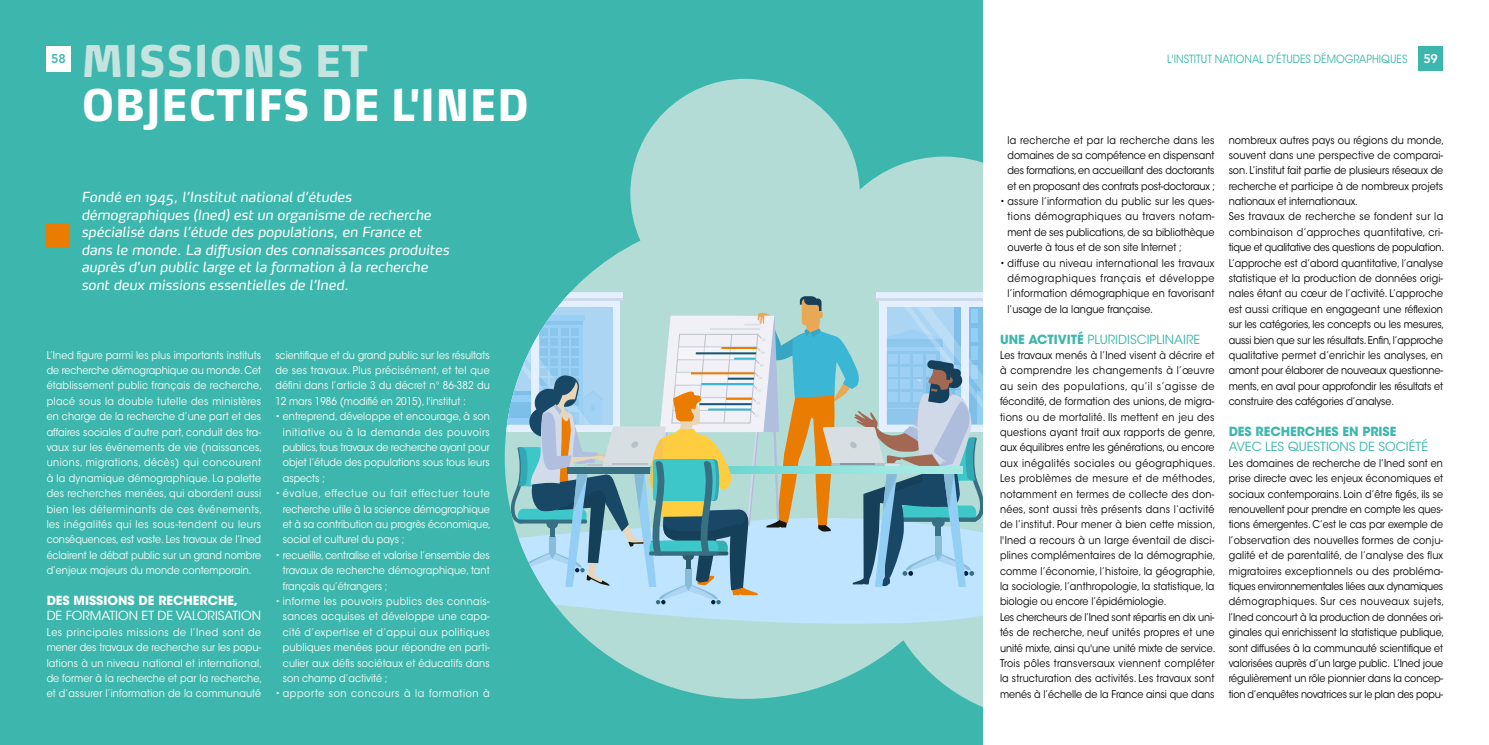
<style>
.page{position:relative;width:1489px;height:745px;background:#fff}
.page>*{position:absolute;margin:0;border:0;box-sizing:border-box;transform-origin:0 0}
.t1{font:900 43.12px "Max OT";letter-spacing:.01em;color:#fff;scale:.87 1}
.t2{font:900 43.12px "Max OT";letter-spacing:.01em;color:#c5e4e0;scale:.87 1}
.t3{font:italic 13.75px/17.5px "Max OT";color:#fff}
.t4{font:12.5px "ITC Avant Garde Std";color:#3db7ad}
.t5{font:12.5px "ITC Avant Garde Std";color:#fff}
.t6{font:700 12.5px "ITC Avant Garde Std";color:#fff}
.t7{font:700 12.5px "ITC Avant Garde Std";color:#3db7ad}
.t8{font:800 12.5px "Avenir LT Std";color:#3db7ad}
.t9{font:800 12.5px "Avenir LT Std";color:#fff}
.t10{font:11.25px "ITC Avant Garde Std";color:#3db7ad;scale:.9 1}
.t11{font:10.62px/15.4px "ITC Avant Garde Std";color:#000;text-align:justify;scale:.9 1}
.t12{font:10.62px/15.4px "ITC Avant Garde Std";color:#fff;text-align:justify;scale:.9 1}
.t13{font:10.62px "ITC Avant Garde Std";letter-spacing:.065em;color:#fff;scale:.9 1}
.s1{font-weight:700}
</style>
<div class="page">
<div style="left:0;top:0;width:990px;height:744px;background:#3db7ad"></div>
<div style="left:45px;top:223px;width:25px;height:25px;background:#eb7c02"></div>
<svg style="left:571px;top:79px;width:412px;height:628px;fill:#b4dcd7"></svg>
<svg style="left:567px;top:292px;width:55px;height:4px"></svg>
<div style="left:876px;top:292px;width:176px;height:5px;background:#e4efff"></div>
<svg style="left:554px;top:604px;width:429px;height:23px;background:#b8e0ee"></svg>
<svg style="left:504px;top:296px;width:479px;height:308px;background:#a0c4cb"></svg>
<div style="left:983px;top:0;width:505px;height:744px;background:#fff"></div>
<div style="left:1418px;top:46px;width:24px;height:25px;background:#3db7ad"></div>
<div style="left:46px;top:46px;width:25px;height:25px;background:#fff"></div>
<h1 class="t2" style="left:82px;top:34px;width:330px">MISSIONS ET</h1>
<h1 class="t1" style="left:82px;top:77px;width:515px">OBJECTIFS DE L'INED</h1>
<p class="t8" style="left:51px;top:52px;width:16px">58</p>
<p class="t10" style="left:1166px;top:52px;width:268px">L'INSTITUT NATIONAL D'ÉTUDES DÉMOGRAPHIQUES</p>
<p class="t9" style="left:1423px;top:51px;width:16px">59</p>
<p class="t3" style="left:81px;top:188px;width:369px">Fondé en 1945, l’Institut national d’études démographiques (Ined) est un organisme de recherche spécialisé dans l’étude des populations, en France et dans le monde. La diffusion des connaissances produites auprès d’un public large et la formation à la recherche sont deux missions essentielles de l’Ined.</p>
<p class="t12" style="left:47px;top:347px;width:241px">L’Ined figure parmi les plus importants instituts de recherche démographique au monde. Cet établissement public français de recherche, placé sous la double tutelle des ministères en charge de la recherche d’une part et des affaires sociales d’autre part, conduit des tra&shy;vaux sur les événements de vie (naissances, unions, migrations, décès) qui concourent à la dynamique démographique. La palette des recherches menées, qui abordent aussi bien les déterminants de ces événements, les inégalités qui les sous-tendent ou leurs conséquences, est vaste. Les travaux de l’Ined éclairent le débat public sur un grand nombre d’enjeux majeurs du monde contemporain.</p>
<p class="t6" style="left:47px;top:591px;width:193px">DES MISSIONS DE RECHERCHE,</p>
<p class="t5" style="left:47px;top:607px;width:216px">DE FORMATION ET DE VALORISATION</p>
<p class="t12" style="left:47px;top:624px;width:241px">Les principales missions de l’Ined sont de mener des travaux de recherche sur les popu&shy;lations à un niveau national et international, de former à la recherche et par la recherche, et d’assurer l’information de la communauté</p>
<p class="t12" style="left:275px;top:347px;width:240px">scientifique et du grand public sur les résultats de ses travaux. Plus précisément, et tel que défini dans l’article 3 du décret n° 86-382 du 12 mars 1986 (modifié en 2015), l'institut :</p>
<p class="t12" style="left:283px;top:408px;width:231px;text-indent:-7px">• entreprend, développe et encourage, à son initiative ou à la demande des pouvoirs publics, tous travaux de recherche ayant pour objet l’étude des populations sous tous leurs aspects ;</p>
<p class="t12" style="left:283px;top:485px;width:233px;text-indent:-7px">• évalue, effectue ou fait effectuer toute recherche utile à la science démographique et à sa contribution au progrès économique, social et culturel du pays ;</p>
<p class="t12" style="left:283px;top:547px;width:231px;text-indent:-7px">• recueille, centralise et valorise l’ensemble des travaux de recherche démographique, tant français qu’étrangers ;</p>
<p class="t12" style="left:283px;top:593px;width:231px;text-indent:-7px">• informe les pouvoirs publics des connais&shy;sances acquises et développe une capa&shy;cité d’expertise et d’appui aux politiques publiques menées pour répondre en parti&shy;culier aux défis sociétaux et éducatifs dans son champ d’activité ;</p>
<p class="t13" style="left:275px;top:686px;width:240px">• apporte son concours à la formation à</p>
<p class="t11" style="left:1007px;top:132px;width:232px">la recherche et par la recherche dans les domaines de sa compétence en dispensant des formations, en accueillant des doctorants et en proposant des contrats post-doctoraux ;</p>
<p class="t11" style="left:1007px;top:193px;width:231px;text-indent:-7px">• assure l’information du public sur les ques&shy;tions démographiques au travers notam&shy;ment de ses publications, de sa bibliothèque ouverte à tous et de son site Internet ;</p>
<p class="t11" style="left:1007px;top:255px;width:231px;text-indent:-7px">• diffuse au niveau international les travaux démographiques français et développe l’information démographique en favorisant l’usage de la langue française.</p>
<p class="t4" style="left:999px;top:331px;width:202px"><span class="s1">UNE ACTIVITÉ</span> PLURIDISCIPLINAIRE</p>
<p class="t11" style="left:999px;top:347px;width:241px;text-align:left">Les travaux menés à l’Ined visent à décrire et à comprendre les changements à l’œuvre au sein des populations, qu’il s’agisse de fécondité, de formation des unions, de migra&shy;tions ou de mortalité. Ils mettent en jeu des questions ayant trait aux rapports de genre, aux équilibres entre les générations, ou encore aux inégalités sociales ou géographiques.<br>Les problèmes de mesure et de méthodes, notamment en termes de collecte des don&shy;nées, sont aussi très présents dans l‘activité de l’institut. Pour mener à bien cette mission, l'Ined a recours à un large éventail de disci&shy;plines complémentaires de la démographie, comme l’économie, l’histoire, la géographie, la sociologie, l’anthropologie, la statistique, la biologie ou encore l’épidémiologie.<br>Les chercheurs de l’Ined sont répartis en dix uni&shy;tés de recherche, neuf unités propres et une unité mixte, ainsi qu'une unité mixte de service.<br>Trois pôles transversaux viennent compléter la structuration des activités. Les travaux sont menés à l’échelle de la France ainsi que dans</p>
<p class="t11" style="left:1228px;top:132px;width:241px;text-align:left">nombreux autres pays ou régions du monde, souvent dans une perspective de comparai&shy;son. L’institut fait partie de plusieurs réseaux de recherche et participe à de nombreux projets nationaux et internationaux.<br>Ses travaux de recherche se fondent sur la combinaison d’approches quantitative, cri&shy;tique et qualitative des questions de population.<br>L’approche est d’abord quantitative, l’analyse statistique et la production de données origi&shy;nales étant au cœur de l’activité. L’approche est aussi critique en engageant une réflexion sur les catégories, les concepts ou les mesures, aussi bien que sur les résultats. Enfin, l’approche qualitative permet d’enrichir les analyses, en amont pour élaborer de nouveaux questionne&shy;ments, en aval pour approfondir les résultats et construire des catégories d’analyse.</p>
<p class="t7" style="left:1228px;top:423px;width:169px">DES RECHERCHES EN PRISE</p>
<p class="t4" style="left:1228px;top:439px;width:201px">AVEC LES QUESTIONS DE SOCIÉTÉ</p>
<p class="t11" style="left:1228px;top:455px;width:241px;text-align:left">Les domaines de recherche de l’Ined sont en prise directe avec les enjeux économiques et sociaux contemporains. Loin d’être figés, ils se renouvellent pour prendre en compte les ques&shy;tions émergentes. C’est le cas par exemple de l’observation des nouvelles formes de conju&shy;galité et de parentalité, de l’analyse des flux migratoires exceptionnels ou des probléma&shy;tiques environnementales liées aux dynamiques démographiques. Sur ces nouveaux sujets, l’Ined concourt à la production de données ori&shy;ginales qui enrichissent la statistique publique, sont diffusées à la communauté scientifique et valorisées auprès d’un large public. L’Ined joue régulièrement un rôle pionnier dans la concep&shy;tion d’enquêtes novatrices sur le plan des popu-</p>
</div>
